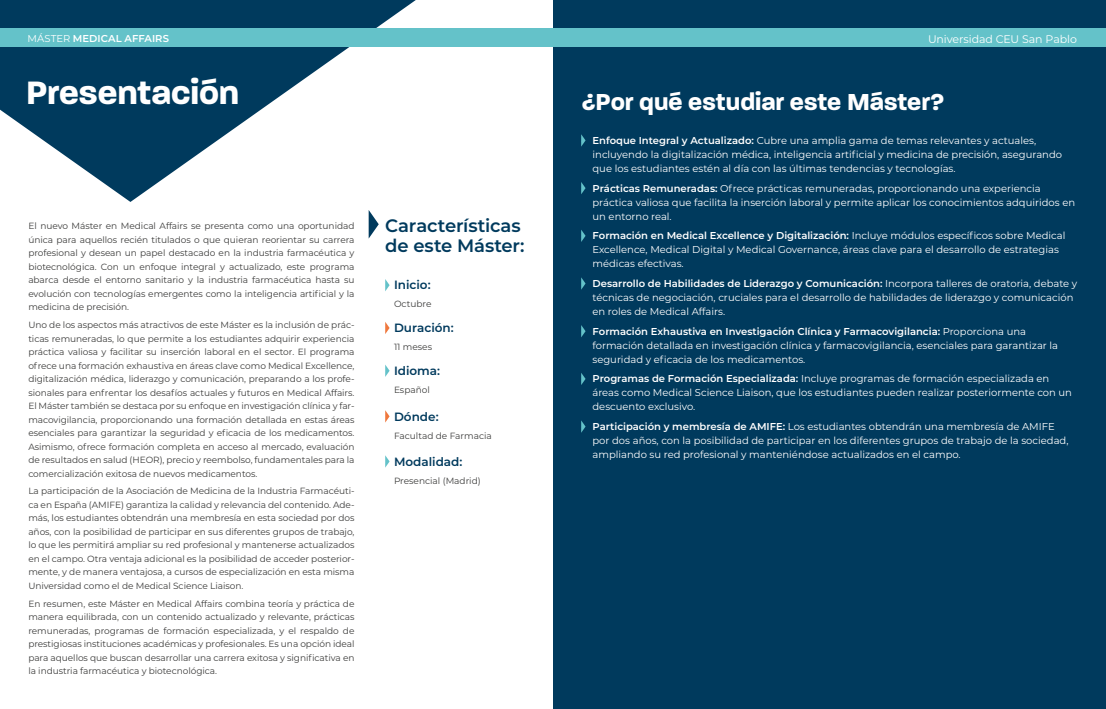
<style>
.page{position:relative;width:1106px;height:709px;background:#fff}
.page>*{position:absolute;margin:0;border:0;box-sizing:border-box;transform-origin:0 0}
.t1{font:700 35px "Paralucent";letter-spacing:-.005em;color:#fff}
.t2{font:700 25px "Paralucent";color:#fff}
.t3{font:600 18px/20px "Montserrat";letter-spacing:-.01em;color:#003a5d}
.t4{font:600 12px "Montserrat";color:#003a5d}
.t5{font:11px "Montserrat";letter-spacing:-.01em;color:#fff}
.t6{font:10px/14px "Montserrat";color:#fff}
.t7{font:600 10px "Montserrat";letter-spacing:.005em;color:#fff}
.t8{font:9px/13.5px "Montserrat";letter-spacing:-.005em;color:#3c3c3b;text-align:justify}
.s1{font-weight:400}
.s2{color:#55c1e9}
.s3{font-weight:600}
</style>
<div class="page">
<svg style="left:0;top:0;width:416px;height:202px;fill:#003a5d"></svg>
<svg style="left:385px;top:279px;width:4px;height:12px"></svg>
<svg style="left:369px;top:210px;width:10px;height:28px"></svg>
<svg style="left:385px;top:322px;width:4px;height:12px"></svg>
<svg style="left:385px;top:364px;width:4px;height:13px"></svg>
<svg style="left:385px;top:410px;width:4px;height:12px"></svg>
<div style="left:553px;top:0;width:553px;height:709px;background:#003a5d"></div>
<svg style="left:385px;top:455px;width:4px;height:12px"></svg>
<svg style="left:581px;top:134px;width:4px;height:13px"></svg>
<svg style="left:581px;top:182px;width:4px;height:12px"></svg>
<svg style="left:581px;top:230px;width:4px;height:12px"></svg>
<svg style="left:581px;top:277px;width:4px;height:13px"></svg>
<svg style="left:581px;top:325px;width:4px;height:12px"></svg>
<svg style="left:581px;top:373px;width:4px;height:12px"></svg>
<svg style="left:581px;top:420px;width:4px;height:13px"></svg>
<div style="left:0;top:28px;width:1106px;height:19px;background:#64c2c9"></div>
<p class="t7" style="left:27px;top:31px;width:143px"><span class="s1">MÁSTER</span> MEDICAL AFFAIRS</p>
<p class="t5" style="left:928px;top:32px;width:150px">Universidad CEU San Pablo</p>
<h1 class="t1" style="left:26px;top:71px;width:215px">Presentación</h1>
<p class="t8" style="left:28px;top:219px;width:328px">El nuevo Máster en Medical Affairs se presenta como una oportunidad única para aquellos recién titulados o que quieran reorientar su carrera profesional y desean un papel destacado en la industria farmacéutica y biotecnológica. Con un enfoque integral y actualizado, este programa abarca desde el entorno sanitario y la industria farmacéutica hasta su evolución con tecnologías emergentes como la inteligencia artificial y la medicina de precisión.</p>
<p class="t8" style="left:28px;top:318px;width:328px">Uno de los aspectos más atractivos de este Máster es la inclusión de prác&shy;ticas remuneradas, lo que permite a los estudiantes adquirir experiencia práctica valiosa y facilitar su inserción laboral en el sector. El programa ofrece una formación exhaustiva en áreas clave como Medical Excellence, digitalización médica, liderazgo y comunicación, preparando a los profe&shy;sionales para enfrentar los desafíos actuales y futuros en Medical Affairs.<br>El Máster también se destaca por su enfoque en investigación clínica y far&shy;macovigilancia, proporcionando una formación detallada en estas áreas esenciales para garantizar la seguridad y eficacia de los medicamentos.<br>Asimismo, ofrece formación completa en acceso al mercado, evaluación de resultados en salud (HEOR), precio y reembolso, fundamentales para la comercialización exitosa de nuevos medicamentos.</p>
<p class="t8" style="left:28px;top:484px;width:328px">La participación de la Asociación de Medicina de la Industria Farmacéuti&shy;ca en España (AMIFE) garantiza la calidad y relevancia del contenido. Ade&shy;más, los estudiantes obtendrán una membresía en esta sociedad por dos años, con la posibilidad de participar en sus diferentes grupos de trabajo, lo que les permitirá ampliar su red profesional y mantenerse actualizados en el campo. Otra ventaja adicional es la posibilidad de acceder posterior&shy;mente, y de manera ventajosa, a cursos de especialización en esta misma Universidad como el de Medical Science Liaison.</p>
<p class="t8" style="left:28px;top:596px;width:328px">En resumen, este Máster en Medical Affairs combina teoría y práctica de manera equilibrada, con un contenido actualizado y relevante, prácticas remuneradas, programas de formación especializada, y el respaldo de prestigiosas instituciones académicas y profesionales. Es una opción ideal para aquellos que buscan desarrollar una carrera exitosa y significativa en la industria farmacéutica y biotecnológica.</p>
<h3 class="t3" style="left:385px;top:214px;width:141px">Características de este Máster:</h3>
<h3 class="t4" style="left:394px;top:277px;width:38px">Inicio:</h3>
<p class="t8" style="left:394px;top:297px;width:39px">Octubre</p>
<h3 class="t4" style="left:394px;top:319px;width:61px">Duración:</h3>
<p class="t8" style="left:394px;top:340px;width:40px">11 meses</p>
<h3 class="t4" style="left:394px;top:362px;width:48px">Idioma:</h3>
<p class="t8" style="left:394px;top:382px;width:37px">Español</p>
<h3 class="t4" style="left:394px;top:408px;width:46px">Dónde:</h3>
<p class="t8" style="left:394px;top:428px;width:99px">Facultad de Farmacia</p>
<h3 class="t4" style="left:394px;top:453px;width:70px">Modalidad:</h3>
<p class="t8" style="left:394px;top:474px;width:88px">Presencial (Madrid)</p>
<h2 class="t2" style="left:581px;top:86px;width:364px">¿Por qué estudiar este Máster?</h2>
<p class="t6" style="left:592px;top:133px;width:471px;text-indent:-11px"><span class="s2">•</span> <span class="s3">Enfoque Integral y Actualizado:</span> Cubre una amplia gama de temas relevantes y actuales, incluyendo la digitalización médica, inteligencia artificial y medicina de precisión, asegurando que los estudiantes estén al día con las últimas tendencias y tecnologías.</p>
<p class="t6" style="left:592px;top:181px;width:484px"><span class="s3">Prácticas Remuneradas:</span> Ofrece prácticas remuneradas, proporcionando una experiencia práctica valiosa que facilita la inserción laboral y permite aplicar los conocimientos adquiridos en un entorno real.</p>
<p class="t6" style="left:592px;top:228px;width:474px"><span class="s3">Formación en Medical Excellence y Digitalización:</span> Incluye módulos específicos sobre Medical<br>Excellence, Medical Digital y Medical Governance, áreas clave para el desarrollo de estrategias médicas efectivas.</p>
<p class="t6" style="left:592px;top:276px;width:486px"><span class="s3">Desarrollo de Habilidades de Liderazgo y Comunicación:</span> Incorpora talleres de oratoria, debate y técnicas de negociación, cruciales para el desarrollo de habilidades de liderazgo y comunicación en roles de Medical Affairs.</p>
<p class="t6" style="left:592px;top:324px;width:467px"><span class="s3">Formación Exhaustiva en Investigación Clínica y Farmacovigilancia:</span> Proporciona una formación detallada en investigación clínica y farmacovigilancia, esenciales para garantizar la seguridad y eficacia de los medicamentos.</p>
<p class="t6" style="left:592px;top:371px;width:481px"><span class="s3">Programas de Formación Especializada:</span> Incluye programas de formación especializada en áreas como Medical Science Liaison, que los estudiantes pueden realizar posteriormente con un descuento exclusivo.</p>
<p class="t6" style="left:592px;top:419px;width:477px"><span class="s3">Participación y membresía de AMIFE:</span> Los estudiantes obtendrán una membresía de AMIFE por dos años, con la posibilidad de participar en los diferentes grupos de trabajo de la sociedad, ampliando su red profesional y manteniéndose actualizados en el campo.</p>
</div>
